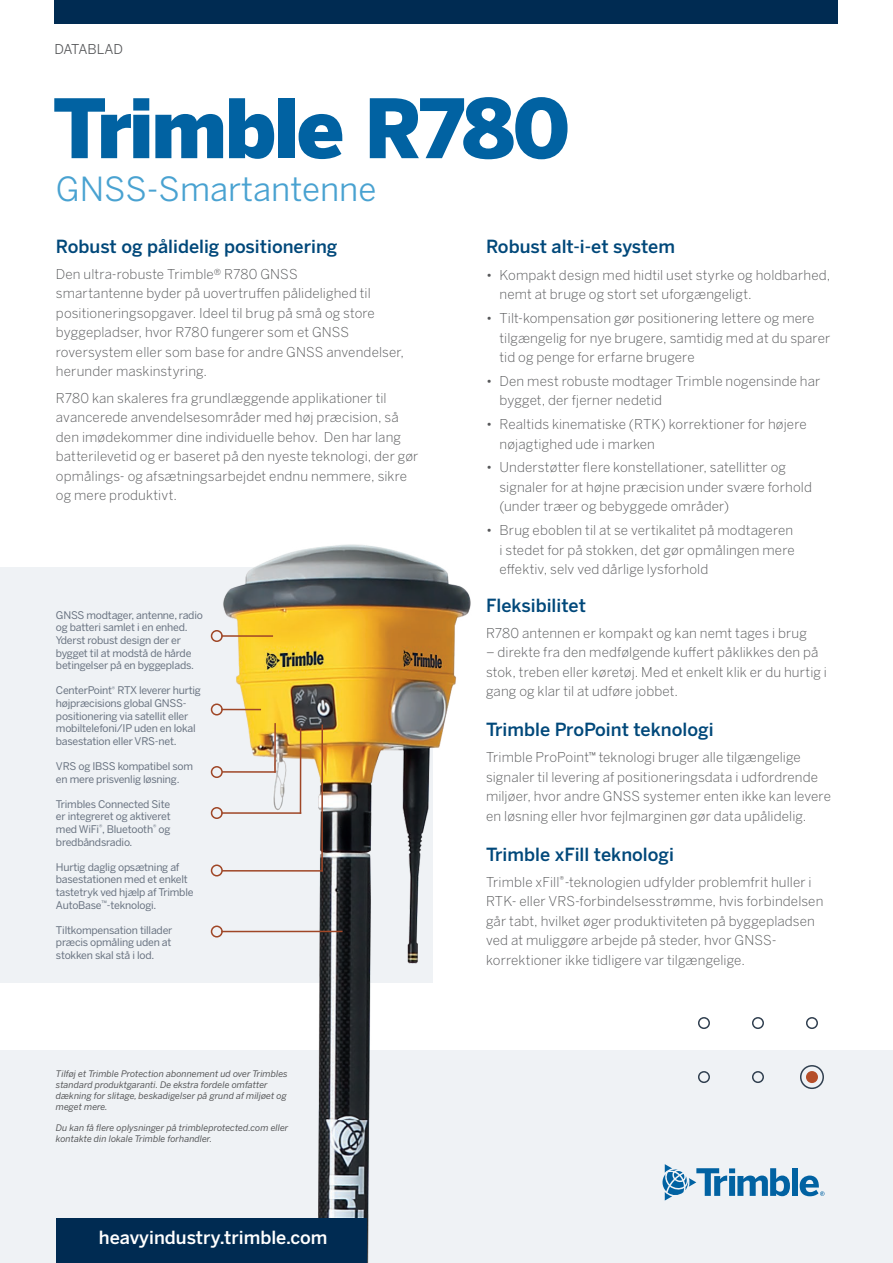
<style>
.page{position:relative;width:893px;height:1263px;background:#fff}
.page>*{position:absolute;margin:0;border:0;box-sizing:border-box;transform-origin:0 0}
.t1{font:900 81px "Benton Sans";letter-spacing:-.03em;color:#0162a2}
.t2{font:33px "Benton Sans";color:#49a2d1}
.t3{font:500 18px "Benton Sans";color:#01487a}
.t4{font:500 18px "Benton Sans";color:#fff}
.t5{font:300 13.5px/19.5px "Benton Sans";letter-spacing:.01em;color:#57585a}
.t6{font:13.5px "Benton Sans";color:#57585a}
.t7{font:10.5px/12.6px "Benton Sans";letter-spacing:-.02em;color:#697381}
.t8{font:italic 9px/10.8px "Benton Sans";color:#57585a}
</style>
<div class="page">
<div style="left:0;top:1050px;width:893px;height:213px;background:#eff2f5"></div>
<div style="left:0;top:567px;width:432px;height:415px;background:#eff2f5"></div>
<img style="left:188px;top:544px;width:283px;height:719px">
<div style="left:56px;top:1218px;width:310px;height:45px;background:#002b52"></div>
<div style="left:54px;top:0;width:783px;height:24px;background:#002b52"></div>
<div style="left:806px;top:1017px;width:12px;height:12px;border:2px solid #314050;border-radius:50%"></div>
<div style="left:806px;top:1071px;width:12px;height:12px;background:#b54e29;border-radius:50%"></div>
<div style="left:800px;top:1065px;width:24px;height:24px;border:2px solid #314050;border-radius:50%"></div>
<div style="left:752px;top:1017px;width:12px;height:12px;border:2px solid #314050;border-radius:50%"></div>
<div style="left:698px;top:1017px;width:12px;height:12px;border:2px solid #314050;border-radius:50%"></div>
<div style="left:752px;top:1071px;width:12px;height:12px;border:2px solid #314050;border-radius:50%"></div>
<div style="left:698px;top:1071px;width:12px;height:12px;border:2px solid #314050;border-radius:50%"></div>
<div style="left:792px;top:1168px;width:6px;height:28px;background:#0162a2"></div>
<svg style="left:800px;top:1175px;width:24px;height:21px"></svg>
<svg style="left:662px;top:1164px;width:128px;height:36px"></svg>
<hr style="left:221px;top:635px;width:52px;height:2px;background:#9f4626">
<div style="left:211px;top:630px;width:12px;height:12px;border:2px solid #9f4626;border-radius:50%"></div>
<hr style="left:221px;top:931px;width:121px;height:1px;background:#9f4626">
<div style="left:211px;top:925px;width:12px;height:12px;border:2px solid #9f4626;border-radius:50%"></div>
<hr style="left:221px;top:709px;width:40px;height:1px;background:#9f4626">
<div style="left:211px;top:703px;width:12px;height:12px;border:2px solid #9f4626;border-radius:50%"></div>
<hr style="left:221px;top:812px;width:80px;height:2px;background:#9f4626">
<div style="left:211px;top:807px;width:12px;height:12px;border:2px solid #9f4626;border-radius:50%"></div>
<hr style="left:300px;top:728px;width:1px;height:86px;background:#9f4626">
<div style="left:211px;top:766px;width:12px;height:12px;border:2px solid #9f4626;border-radius:50%"></div>
<hr style="left:222px;top:771px;width:54px;height:2px;background:#9f4626">
<hr style="left:274px;top:723px;width:2px;height:50px;background:#9f4626">
<hr style="left:222px;top:870px;width:101px;height:2px;background:#9f4626">
<hr style="left:321px;top:724px;width:2px;height:147px;background:#9f4626">
<div style="left:211px;top:864px;width:12px;height:12px;border:2px solid #9f4626;border-radius:50%"></div>
<p class="t6" style="left:54px;top:39px;width:70px">DATABLAD</p>
<h1 class="t1" style="left:53px;top:80px;width:519px">Trimble R780</h1>
<h2 class="t2" style="left:56px;top:166px;width:322px">GNSS-Smartantenne</h2>
<h3 class="t3" style="left:56px;top:233px;width:283px">Robust og pålidelig positionering</h3>
<p class="t5" style="left:56px;top:263px;width:350px">Den ultra-robuste Trimble® R780 GNSS<br>smartantenne byder på uovertruffen pålidelighed til positioneringsopgaver. Ideel til brug på små og store byggepladser, hvor R780 fungerer som et GNSS roversystem eller som base for andre GNSS anvendelser, herunder maskinstyring.</p>
<p class="t5" style="left:56px;top:387px;width:364px">R780 kan skaleres fra grundlæggende applikationer til avancerede anvendelsesområder med høj præcision, så den imødekommer dine individuelle behov. Den har lang batterilevetid og er baseret på den nyeste teknologi, der gør opmålings- og afsætningsarbejdet endnu nemmere, sikre og mere produktivt.</p>
<p class="t7" style="left:56px;top:608px;width:148px">GNSS modtager, antenne, radio og batteri samlet i en enhed.<br>Yderst robust design der er bygget til at modstå de hårde betingelser på en byggeplads.</p>
<p class="t7" style="left:56px;top:684px;width:147px">CenterPoint<sup>®</sup> RTX leverer hurtig højpræcisions global GNSS&shy;positionering via satellit eller mobiltelefoni/IP uden en lokal basestation eller VRS-net.</p>
<p class="t7" style="left:56px;top:759px;width:139px">VRS og IBSS kompatibel som en mere prisvenlig løsning.</p>
<p class="t7" style="left:56px;top:797px;width:116px;text-align:justify">Trimbles Connected Site er integreret og aktiveret med WiFi<sup>®</sup>, Bluetooth<sup>®</sup> og bredbåndsradio.</p>
<p class="t7" style="left:56px;top:860px;width:139px">Hurtig daglig opsætning af basestationen med et enkelt tastetryk ved hjælp af Trimble<br>AutoBase<sup>™</sup>-teknologi.</p>
<p class="t7" style="left:56px;top:923px;width:118px;text-align:justify">Tiltkompensation tillader præcis opmåling uden at stokken skal stå i lod.</p>
<p class="t8" style="left:56px;top:1068px;width:233px">Tilføj et Trimble Protection abonnement ud over Trimbles standard produktgaranti. De ekstra fordele omfatter dækning for slitage, beskadigelser på grund af miljøet og meget mere.</p>
<p class="t8" style="left:56px;top:1122px;width:234px">Du kan få flere oplysninger på trimbleprotected.com eller kontakte din lokale Trimble forhandler.</p>
<h3 class="t4" style="left:99px;top:1224px;width:230px">heavyindustry.trimble.com</h3>
<h3 class="t3" style="left:486px;top:234px;width:190px">Robust alt-i-et system</h3>
<p class="t5" style="left:500px;top:264px;width:332px;text-indent:-14px">• Kompakt design med hidtil uset styrke og holdbarhed, nemt at bruge og stort set uforgængeligt.</p>
<p class="t5" style="left:500px;top:308px;width:332px;text-indent:-14px">• Tilt-kompensation gør positionering lettere og mere tilgængelig for nye brugere, samtidig med at du sparer tid og penge for erfarne brugere</p>
<p class="t5" style="left:500px;top:370px;width:322px;text-indent:-14px">• Den mest robuste modtager Trimble nogensinde har bygget, der fjerner nedetid</p>
<p class="t5" style="left:500px;top:414px;width:309px;text-indent:-14px">• Realtids kinematiske (RTK) korrektioner for højere nøjagtighed ude i marken</p>
<p class="t5" style="left:500px;top:457px;width:314px;text-indent:-14px">• Understøtter flere konstellationer, satellitter og signaler for at højne præcision under svære forhold (under træer og bebyggede områder)</p>
<p class="t5" style="left:500px;top:520px;width:297px;text-align:justify;text-indent:-14px">• Brug eboblen til at se vertikalitet på modtageren i stedet for på stokken, det gør opmålingen mere effektiv, selv ved dårlige lysforhold</p>
<h3 class="t3" style="left:486px;top:592px;width:101px">Fleksibilitet</h3>
<p class="t5" style="left:486px;top:622px;width:322px">R780 antennen er kompakt og kan nemt tages i brug</p>
<p class="t5" style="left:486px;top:642px;width:342px">– direkte fra den medfølgende kuffert påklikkes den på stok, treben eller køretøj. Med et enkelt klik er du hurtig i gang og klar til at udføre jobbet.</p>
<h3 class="t3" style="left:486px;top:717px;width:229px">Trimble ProPoint teknologi</h3>
<p class="t5" style="left:486px;top:747px;width:346px">Trimble ProPoint<sup>™</sup> teknologi bruger alle tilgængelige signaler til levering af positioneringsdata i udfordrende miljøer, hvor andre GNSS systemer enten ikke kan levere en løsning eller hvor fejlmarginen gør data upålidelig.</p>
<h3 class="t3" style="left:486px;top:841px;width:190px">Trimble xFill teknologi</h3>
<p class="t5" style="left:486px;top:871px;width:339px">Trimble xFill<sup>®</sup>-teknologien udfylder problemfrit huller i RTK- eller VRS-forbindelsesstrømme, hvis forbindelsen går tabt, hvilket øger produktiviteten på byggepladsen ved at muliggøre arbejde på steder, hvor GNSS&shy;korrektioner ikke tidligere var tilgængelige.</p>
</div>
